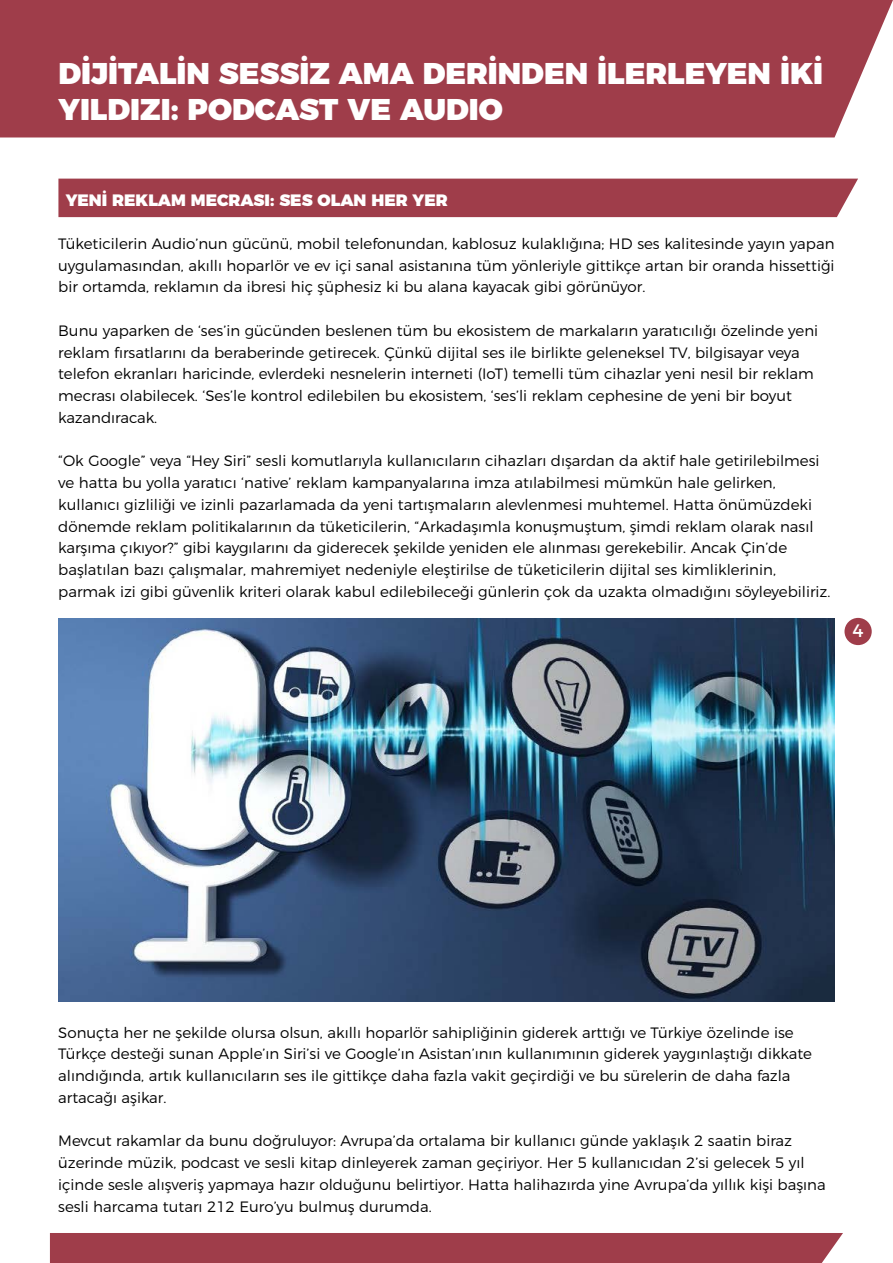
<style>
.page{position:relative;width:893px;height:1263px;background:#fff}
.page>*{position:absolute;margin:0;border:0;box-sizing:border-box;transform-origin:0 0}
.t1{font:900 30px/36px "Montserrat";color:#fff}
.t2{font:18px "Montserrat";color:#fff}
.t3{font:900 16.5px "Montserrat";color:#fff}
.t4{font:300 15px/21.8px "Montserrat";color:#000}
</style>
<div class="page">
<div style="left:844px;top:618px;width:28px;height:27px;background:#9f3d4a;border-radius:50%"></div>
<div style="left:58px;top:179px;width:800px;height:38px;background:#9f3d4a"></div>
<div style="left:50px;top:1233px;width:793px;height:30px;background:#9f3d4a"></div>
<div style="left:0;top:0;width:893px;height:137px;background:#9f3d4a"></div>
<img style="left:58px;top:618px;width:776px;height:383px">
<h1 class="t1" style="left:58px;top:53px;width:766px">DİJİTALİN SESSİZ AMA DERİNDEN İLERLEYEN İKİ<br>YILDIZI: PODCAST VE AUDIO</h1>
<p class="t3" style="left:66px;top:186px;width:384px">YENİ REKLAM MECRASI: SES OLAN HER YER</p>
<p class="t4" style="left:58px;top:231px;width:778px;text-align:justify">Tüketicilerin Audio’nun gücünü, mobil telefonundan, kablosuz kulaklığına; HD ses kalitesinde yayın yapan uygulamasından, akıllı hoparlör ve ev içi sanal asistanına tüm yönleriyle gittikçe artan bir oranda hissettiği bir ortamda, reklamın da ibresi hiç şüphesiz ki bu alana kayacak gibi görünüyor.</p>
<p class="t4" style="left:58px;top:318px;width:761px">Bunu yaparken de ‘ses’in gücünden beslenen tüm bu ekosistem de markaların yaratıcılığı özelinde yeni reklam fırsatlarını da beraberinde getirecek. Çünkü dijital ses ile birlikte geleneksel TV, bilgisayar veya telefon ekranları haricinde, evlerdeki nesnelerin interneti (IoT) temelli tüm cihazlar yeni nesil bir reklam mecrası olabilecek. ‘Ses’le kontrol edilebilen bu ekosistem, ‘ses’li reklam cephesine de yeni bir boyut kazandıracak.</p>
<p class="t4" style="left:58px;top:449px;width:774px">“Ok Google” veya “Hey Siri” sesli komutlarıyla kullanıcıların cihazları dışardan da aktif hale getirilebilmesi ve hatta bu yolla yaratıcı ‘native’ reklam kampanyalarına imza atılabilmesi mümkün hale gelirken, kullanıcı gizliliği ve izinli pazarlamada da yeni tartışmaların alevlenmesi muhtemel. Hatta önümüzdeki dönemde reklam politikalarının da tüketicilerin, “Arkadaşımla konuşmuştum, şimdi reklam olarak nasıl karşıma çıkıyor?” gibi kaygılarını da giderecek şekilde yeniden ele alınması gerekebilir. Ancak Çin’de başlatılan bazı çalışmalar, mahremiyet nedeniyle eleştirilse de tüketicilerin dijital ses kimliklerinin, parmak izi gibi güvenlik kriteri olarak kabul edilebileceği günlerin çok da uzakta olmadığını söyleyebiliriz.</p>
<p class="t2" style="left:852px;top:617px;width:13px">4</p>
<p class="t4" style="left:58px;top:1020px;width:755px">Sonuçta her ne şekilde olursa olsun, akıllı hoparlör sahipliğinin giderek arttığı ve Türkiye özelinde ise Türkçe desteği sunan Apple’ın Siri’si ve Google’ın Asistan’ının kullanımının giderek yaygınlaştığı dikkate alındığında, artık kullanıcıların ses ile gittikçe daha fazla vakit geçirdiği ve bu sürelerin de daha fazla artacağı aşikar.</p>
<p class="t4" style="left:58px;top:1129px;width:769px">Mevcut rakamlar da bunu doğruluyor: Avrupa’da ortalama bir kullanıcı günde yaklaşık 2 saatin biraz üzerinde müzik, podcast ve sesli kitap dinleyerek zaman geçiriyor. Her 5 kullanıcıdan 2’si gelecek 5 yıl içinde sesle alışveriş yapmaya hazır olduğunu belirtiyor. Hatta halihazırda yine Avrupa’da yıllık kişi başına sesli harcama tutarı 212 Euro’yu bulmuş durumda.</p>
</div>
